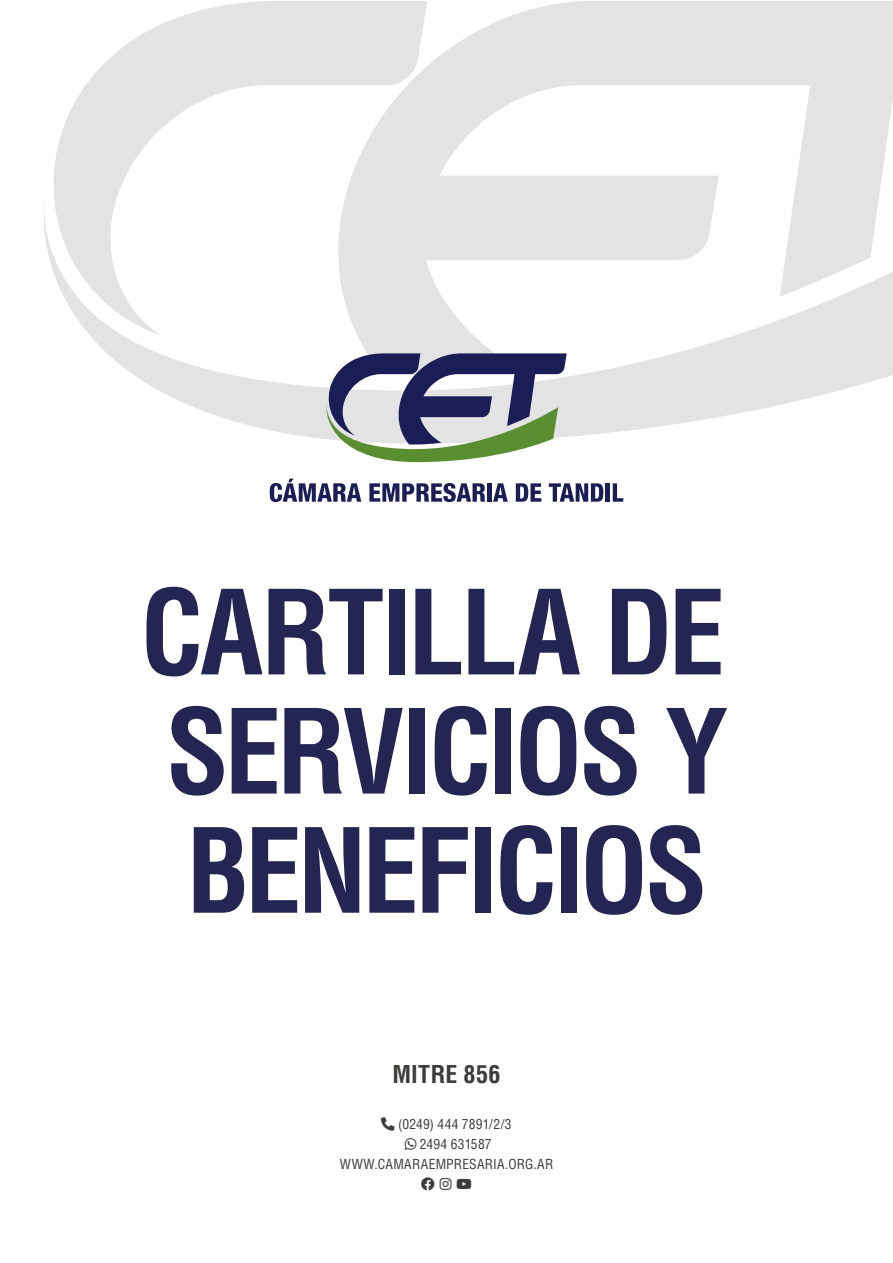
<style>
.page{position:relative;width:893px;height:1263px;background:#fff}
.page>*{position:absolute;margin:0;border:0;box-sizing:border-box;transform-origin:0 0}
.t1{font:700 condensed 114.15px/119.1px "Helvetica LT Std";letter-spacing:-.04em;color:#252553;text-align:justify}
.t2{font:700 condensed 24px "Helvetica LT Std";letter-spacing:.015em;color:#3c3c3b}
.t3{font:condensed 13.5px "Helvetica LT Std";letter-spacing:.015em;color:#3c3c3b}
</style>
<div class="page">
<svg style="left:91px;top:336px;width:802px;height:102px"></svg>
<svg style="left:44px;top:1px;width:293px;height:335px"></svg>
<svg style="left:337px;top:1px;width:556px;height:371px;fill:#e3e3e3"></svg>
<svg style="left:313px;top:353px;width:254px;height:109px"></svg>
<svg style="left:270px;top:479px;width:91px;height:23px"></svg>
<svg style="left:369px;top:483px;width:116px;height:19px"></svg>
<div style="left:487px;top:483px;width:5px;height:19px;background:#1a1d56"></div>
<svg style="left:493px;top:483px;width:15px;height:19px"></svg>
<svg style="left:516px;top:483px;width:25px;height:19px"></svg>
<svg style="left:549px;top:483px;width:54px;height:19px"></svg>
<hr style="left:606px;top:483px;width:4px;height:19px;background:#1a1d56">
<svg style="left:613px;top:483px;width:10px;height:19px"></svg>
<h1 class="t1" style="left:140px;top:572px;width:590px">CARTILLA DE SERVICIOS Y BENEFICIOS</h1>
<h2 class="t2" style="left:393px;top:1059px;width:109px">MITRE 856</h2>
<p class="t3" style="left:398px;top:1115px;width:115px">(0249) 444 7891/2/3</p>
<p class="t3" style="left:420px;top:1136px;width:73px">2494 631587</p>
<p class="t3" style="left:340px;top:1156px;width:215px">WWW.CAMARAEMPRESARIA.ORG.AR</p>
</div>
